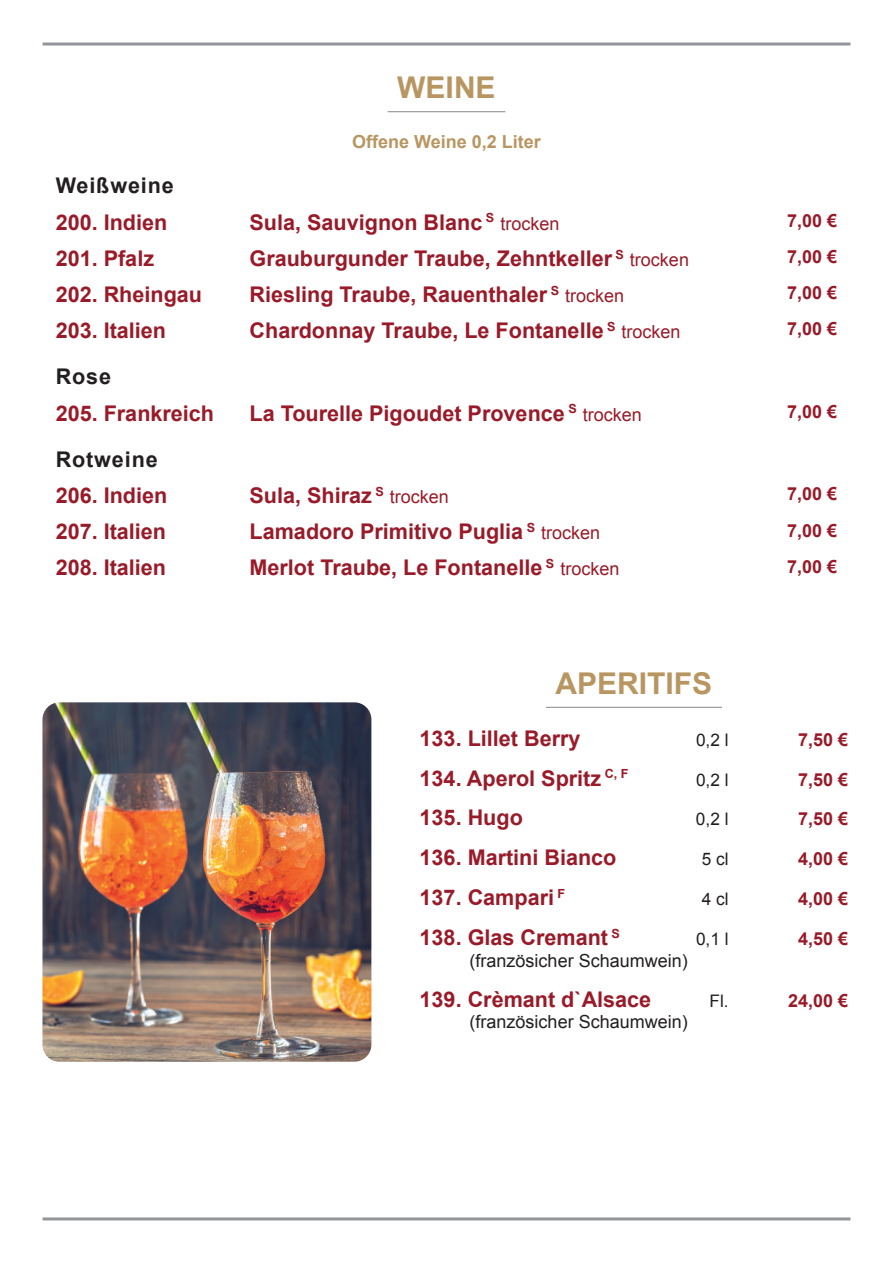
<style>
.page{position:relative;width:893px;height:1263px;background:#fff}
.page>*{position:absolute;margin:0;border:0;box-sizing:border-box;transform-origin:0 0}
.t1{font:700 30px "Arial";color:#b89662}
.t2{font:700 21.6px "Arial";color:#991a28}
.t3{font:700 21.6px "Arial";letter-spacing:.04em;color:#231f20}
.t4{font:700 18px "Arial";color:#991a28}
.t5{font:18px "Arial";color:#231f20}
.t6{font:700 18px "Arial";color:#b89662}
.t7{font:17.25px "Arial";color:#231f20}
.s1{font-weight:400;font-size:18px}
</style>
<div class="page">
<hr style="left:43px;top:1217px;width:807px;height:3px;background:#939598">
<hr style="left:43px;top:43px;width:807px;height:3px;background:#939598">
<hr style="left:388px;top:111px;width:117px;height:1px;background:#939598">
<img style="left:43px;top:702px;width:328px;height:360px">
<hr style="left:546px;top:707px;width:176px;height:1px;background:#939598">
<h1 class="t1" style="left:397px;top:68px;width:100px">WEINE</h1>
<p class="t6" style="left:352px;top:130px;width:190px">Offene Weine 0,2 Liter</p>
<p class="t3" style="left:56px;top:172px;width:120px">Weißweine</p>
<p class="t2" style="left:56px;top:208px;width:113px">200. Indien</p>
<p class="t2" style="left:250px;top:208px;width:311px">Sula, Sauvignon Blanc <sup>S</sup> <span class="s1">trocken</span></p>
<p class="t4" style="left:787px;top:209px;width:52px">7,00 €</p>
<p class="t2" style="left:56px;top:244px;width:100px">201. Pfalz</p>
<p class="t2" style="left:250px;top:244px;width:441px">Grauburgunder Traube, Zehntkeller <sup>S</sup> <span class="s1">trocken</span></p>
<p class="t4" style="left:787px;top:245px;width:52px">7,00 €</p>
<p class="t2" style="left:56px;top:280px;width:148px">202. Rheingau</p>
<p class="t2" style="left:250px;top:280px;width:376px">Riesling Traube, Rauenthaler <sup>S</sup> <span class="s1">trocken</span></p>
<p class="t4" style="left:787px;top:281px;width:52px">7,00 €</p>
<p class="t2" style="left:56px;top:316px;width:112px">203. Italien</p>
<p class="t2" style="left:250px;top:316px;width:432px">Chardonnay Traube, Le Fontanelle <sup>S</sup> <span class="s1">trocken</span></p>
<p class="t4" style="left:787px;top:317px;width:52px">7,00 €</p>
<p class="t3" style="left:56px;top:363px;width:57px">Rose</p>
<p class="t2" style="left:56px;top:399px;width:160px">205. Frankreich</p>
<p class="t2" style="left:250px;top:399px;width:394px">La Tourelle Pigoudet Provence <sup>S</sup> <span class="s1">trocken</span></p>
<p class="t4" style="left:787px;top:400px;width:52px">7,00 €</p>
<p class="t3" style="left:56px;top:445px;width:104px">Rotweine</p>
<p class="t2" style="left:56px;top:481px;width:113px">206. Indien</p>
<p class="t2" style="left:250px;top:481px;width:201px">Sula, Shiraz <sup>S</sup> <span class="s1">trocken</span></p>
<p class="t4" style="left:787px;top:482px;width:52px">7,00 €</p>
<p class="t2" style="left:56px;top:517px;width:112px">207. Italien</p>
<p class="t2" style="left:250px;top:517px;width:352px">Lamadoro Primitivo Puglia <sup>S</sup> <span class="s1">trocken</span></p>
<p class="t4" style="left:787px;top:518px;width:52px">7,00 €</p>
<p class="t2" style="left:56px;top:553px;width:112px">208. Italien</p>
<p class="t2" style="left:250px;top:553px;width:371px">Merlot Traube, Le Fontanelle <sup>S</sup> <span class="s1">trocken</span></p>
<p class="t4" style="left:787px;top:554px;width:52px">7,00 €</p>
<h1 class="t1" style="left:556px;top:664px;width:158px">APERITIFS</h1>
<p class="t2" style="left:420px;top:724px;width:162px">133. Lillet Berry</p>
<p class="t7" style="left:696px;top:728px;width:34px">0,2 l</p>
<p class="t4" style="left:798px;top:727px;width:52px">7,50 €</p>
<p class="t2" style="left:420px;top:764px;width:210px">134. Aperol Spritz <sup>C,</sup> <sup>F</sup></p>
<p class="t7" style="left:696px;top:768px;width:34px">0,2 l</p>
<p class="t4" style="left:798px;top:767px;width:52px">7,50 €</p>
<p class="t2" style="left:420px;top:803px;width:105px">135. Hugo</p>
<p class="t7" style="left:696px;top:808px;width:34px">0,2 l</p>
<p class="t4" style="left:798px;top:807px;width:52px">7,50 €</p>
<p class="t2" style="left:420px;top:843px;width:198px">136. Martini Bianco</p>
<p class="t7" style="left:702px;top:848px;width:28px">5 cl</p>
<p class="t4" style="left:798px;top:847px;width:52px">4,00 €</p>
<p class="t2" style="left:420px;top:883px;width:147px">137. Campari <sup>F</sup></p>
<p class="t7" style="left:702px;top:888px;width:28px">4 cl</p>
<p class="t4" style="left:798px;top:887px;width:52px">4,00 €</p>
<p class="t2" style="left:420px;top:923px;width:202px">138. Glas Cremant <sup>S</sup></p>
<p class="t7" style="left:696px;top:928px;width:34px">0,1 l</p>
<p class="t4" style="left:798px;top:927px;width:52px">4,50 €</p>
<p class="t5" style="left:470px;top:948px;width:220px">(französicher Schaumwein)</p>
<p class="t2" style="left:420px;top:985px;width:233px">139. Crèmant d`Alsace</p>
<p class="t7" style="left:709px;top:989px;width:21px">Fl.</p>
<p class="t4" style="left:788px;top:988px;width:62px">24,00 €</p>
<p class="t5" style="left:470px;top:1010px;width:220px">(französicher Schaumwein)</p>
</div>
